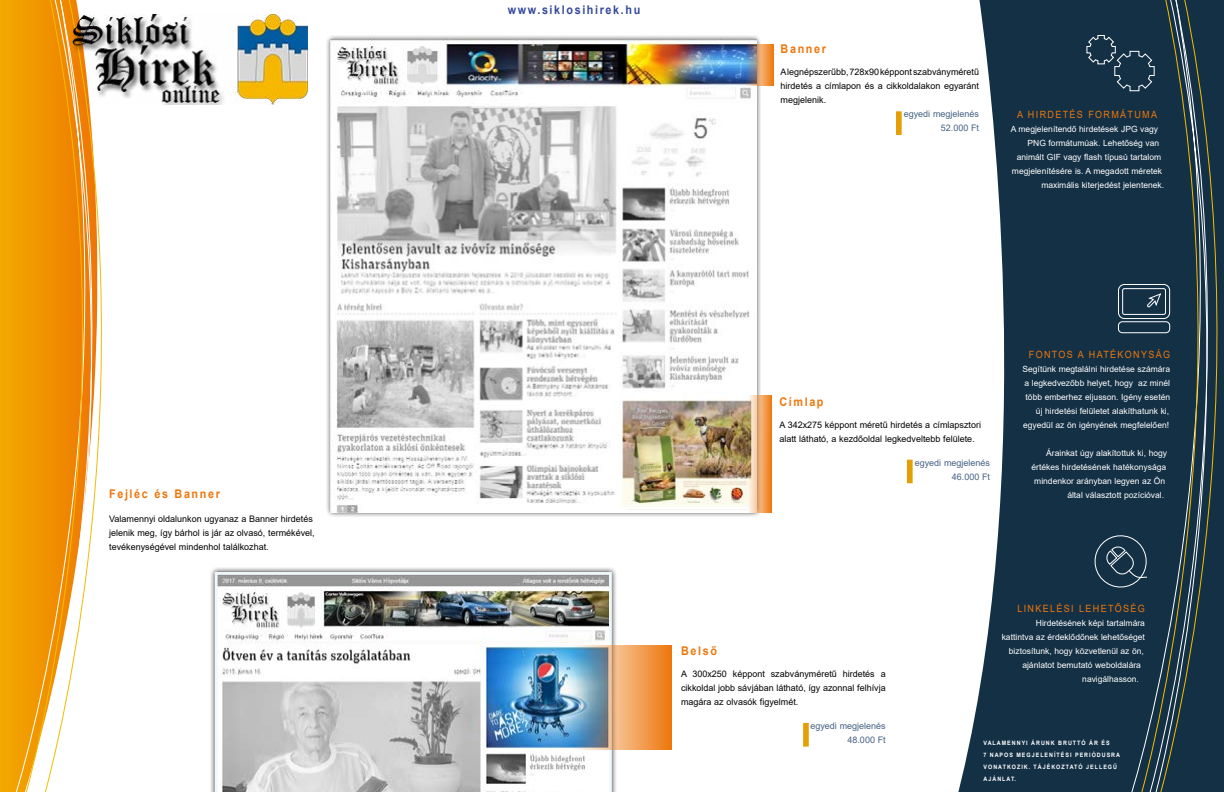
<style>
.page{position:relative;width:1224px;height:792px;background:#fff}
.page>*{position:absolute;margin:0;border:0;box-sizing:border-box;transform-origin:0 0}
.t1{font:700 12px "Arial";letter-spacing:.15em;color:#ee770c;scale:.9 1}
.t2{font:700 12px "Arial";letter-spacing:.15em;color:#34499a;scale:.9 1}
.t3{font:10px "Arial";letter-spacing:.15em;color:#ee770c;scale:.9 1}
.t4{font:9px/14px "Arial";color:#020203}
.t5{font:9px/14px "Arial";color:#466285;text-align:right}
.t6{font:8.5px/14px "Arial";color:#fff;text-align:right}
.t7{font:700 6px/12px "Arial";letter-spacing:.185em;color:#fff;scale:.9 1}
</style>
<div class="page">
<svg style="left:958px;top:0;width:171px;height:792px;fill:#143045"></svg>
<div style="left:325px;top:35px;width:436px;height:483px;background:#000;opacity:.75"></div>
<img style="left:331px;top:40px;width:425px;height:472px">
<div style="left:0;top:0;width:13px;height:792px;background:#f2a600"></div>
<div style="left:13px;top:0;width:8px;height:792px;background:#f1a100"></div>
<svg style="left:21px;top:0;width:81px;height:792px"></svg>
<div style="left:781px;top:44px;width:198px;height:114px;background:#fff"></div>
<svg style="left:1086px;top:35px;width:43px;height:57px"></svg>
<svg style="left:1118px;top:284px;width:11px;height:49px"></svg>
<svg style="left:1092px;top:532px;width:37px;height:58px"></svg>
<div style="left:1129px;top:0;width:8px;height:792px;background:#143045"></div>
<svg style="left:1137px;top:0;width:87px;height:792px"></svg>
<div style="left:907px;top:460px;width:6px;height:23px;background:#e59f06"></div>
<svg style="left:741px;top:395px;width:31px;height:117px"></svg>
<div style="left:803px;top:723px;width:6px;height:24px;background:#e59f06"></div>
<div style="left:209px;top:567px;width:408px;height:225px;background:#000;opacity:.75"></div>
<img style="left:215px;top:572px;width:397px;height:220px">
<img style="left:546px;top:645px;width:126px;height:105px">
<div style="left:896px;top:111px;width:6px;height:24px;background:#e59f06"></div>
<svg style="left:737px;top:44px;width:37px;height:41px"></svg>
<img style="left:72px;top:14px;width:236px;height:90px">
<h1 class="t1" style="left:109px;top:485px;width:125px">Fejléc és Banner</h1>
<p class="t4" style="left:109px;top:512px;width:207px">Valamennyi oldalunkon ugyanaz a Banner hirdetés jelenik meg, így bárhol is jár az olvasó, termékével, tevékenységével mindenhol találkozhat.</p>
<h1 class="t2" style="left:508px;top:2px;width:149px">www.siklosihirek.hu</h1>
<h1 class="t1" style="left:781px;top:40px;width:52px">Banner</h1>
<p class="t4" style="left:781px;top:65px;width:200px;text-align:justify">A legnépszerűbb, 728x90 képpont szabványméretű hirdetés a címlapon és a cikkoldalakon egyaránt megjelenik.</p>
<p class="t5" style="left:904px;top:107px;width:77px">egyedi megjelenés<br>52.000 Ft</p>
<p class="t3" style="left:1017px;top:108px;width:157px">A HIRDETÉS FORMÁTUMA</p>
<p class="t6" style="left:1011px;top:122px;width:149px">A megjelenítendő hirdetések JPG vagy</p>
<p class="t6" style="left:1028px;top:136px;width:133px">PNG formátumúak. Lehetőség van</p>
<p class="t6" style="left:1017px;top:150px;width:146px">animált GIF vagy flash típusú tartalom</p>
<p class="t6" style="left:1012px;top:164px;width:152px">megjelenítésére is. A megadott méretek</p>
<p class="t6" style="left:1041px;top:178px;width:124px">maximális kiterjedést jelentenek.</p>
<h1 class="t1" style="left:779px;top:393px;width:51px">Címlap</h1>
<p class="t4" style="left:779px;top:418px;width:203px">A 342x275 képpont méretű hirdetés a címlapsztori alatt látható, a kezdőoldal legkedveltebb felülete.</p>
<p class="t5" style="left:915px;top:456px;width:77px">egyedi megjelenés<br>46.000 Ft</p>
<p class="t3" style="left:1029px;top:348px;width:159px">FONTOS A HATÉKONYSÁG</p>
<p class="t6" style="left:1023px;top:362px;width:149px">Segítünk megtalálni hirdetése számára a legkedvezőbb helyet, hogy az minél több emberhez eljusson. Igény esetén új hirdetési felületet alakíthatunk ki, egyedül az ön igényének megfelelően!</p>
<p class="t6" style="left:1046px;top:446px;width:122px">Árainkat úgy alakítottuk ki, hogy</p>
<p class="t6" style="left:1032px;top:460px;width:136px">értékes hirdetésének hatékonysága</p>
<p class="t6" style="left:1034px;top:474px;width:132px">mindenkor arányban legyen az Ön</p>
<p class="t6" style="left:1067px;top:488px;width:98px">által választott pozícióval.</p>
<h1 class="t1" style="left:681px;top:642px;width:41px">Belső</h1>
<p class="t4" style="left:681px;top:667px;width:206px;text-align:justify">A 300x250 képpont szabványméretű hirdetés a cikkoldal jobb sávjában látható, így azonnal felhívja magára az olvasók figyelmét.</p>
<p class="t5" style="left:810px;top:719px;width:77px">egyedi megjelenés<br>48.000 Ft</p>
<p class="t3" style="left:1017px;top:602px;width:143px">LINKELÉSI LEHETŐSÉG</p>
<p class="t6" style="left:1036px;top:616px;width:111px">Hirdetésének képi tartalmára</p>
<p class="t6" style="left:1002px;top:630px;width:145px">kattintva az érdeklődőnek lehetőséget</p>
<p class="t6" style="left:1009px;top:644px;width:137px">biztosítunk, hogy közvetlenül az ön,</p>
<p class="t6" style="left:1022px;top:658px;width:120px">ajánlatot bemutató weboldalára</p>
<p class="t6" style="left:1082px;top:672px;width:58px">navigálhasson.</p>
<p class="t7" style="left:983px;top:736px;width:153px">VALAMENNYI ÁRUNK BRUTTÓ ÁR ÉS<br>7 NAPOS MEGJELENÍTÉSI PERIÓDUSRA<br>VONATKOZIK. TÁJÉKOZTATÓ JELLEGŰ<br>AJÁNLAT.</p>
</div>
